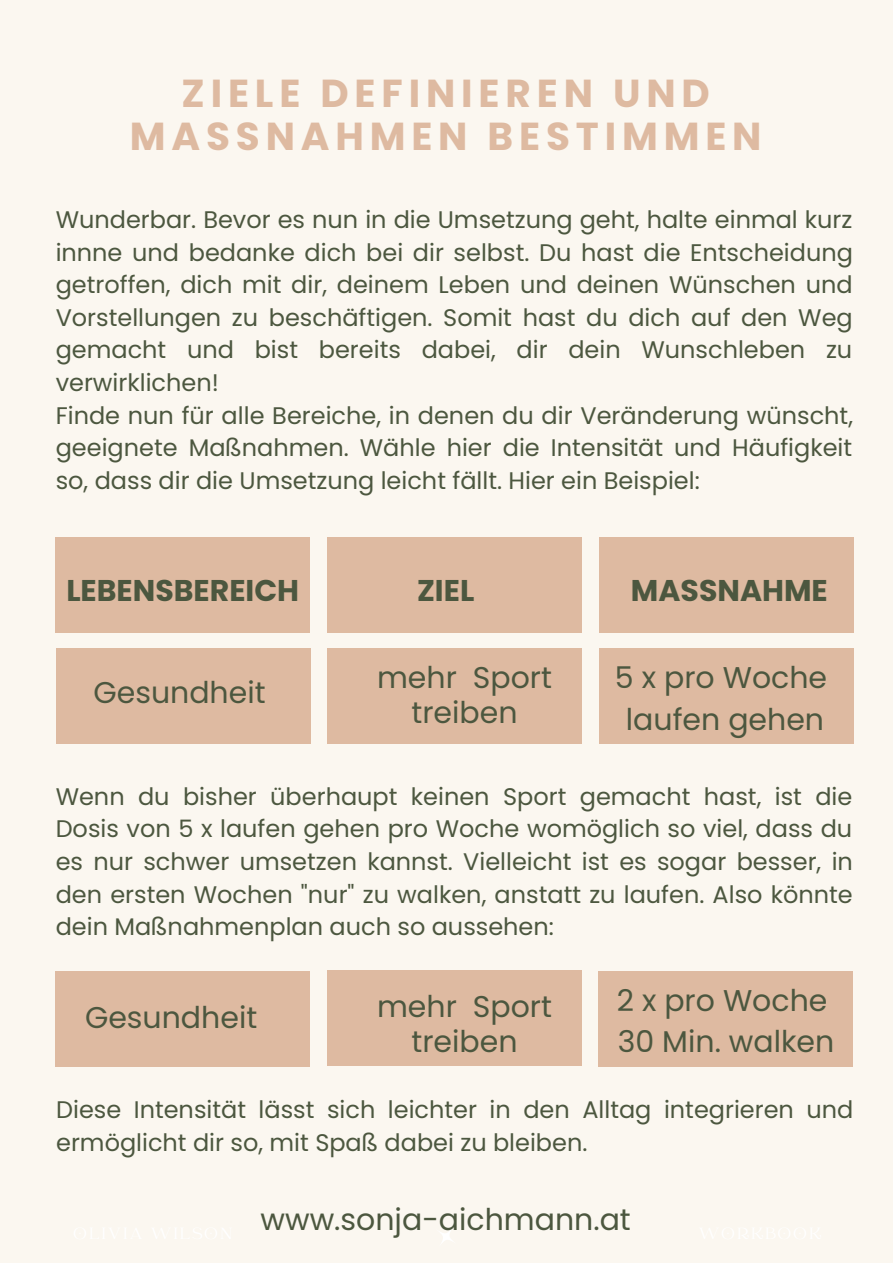
<style>
.page{position:relative;width:893px;height:1264px;background:#fff}
.page>*{position:absolute;margin:0;border:0;box-sizing:border-box;transform-origin:0 0}
.t1{font:700 39px/42.8px "Poppins";letter-spacing:.15em;color:#debaa1;text-align:center}
.t2{font:30px/34.8px "Poppins";color:#4c573f;text-align:center}
.t3{font:700 30px "Poppins";color:#4c573f}
.t4{font:24px/32.5px "Poppins";color:#4c573f}
</style>
<div class="page">
<div style="left:0;top:0;width:892px;height:1262px;background:#fbf7f0"></div>
<svg style="left:440px;top:1230px;width:12px;height:13px"></svg>
<div style="left:56px;top:537px;width:254px;height:95px;background:#debaa1"></div>
<div style="left:56px;top:648px;width:254px;height:95px;background:#debaa1"></div>
<div style="left:327px;top:537px;width:254px;height:95px;background:#debaa1"></div>
<div style="left:599px;top:537px;width:254px;height:95px;background:#debaa1"></div>
<div style="left:328px;top:648px;width:254px;height:95px;background:#debaa1"></div>
<div style="left:599px;top:648px;width:254px;height:95px;background:#debaa1"></div>
<div style="left:55px;top:971px;width:254px;height:96px;background:#debaa1"></div>
<div style="left:328px;top:969px;width:254px;height:96px;background:#debaa1"></div>
<div style="left:598px;top:971px;width:254px;height:96px;background:#debaa1"></div>
<h1 class="t1" style="left:130px;top:72px;width:633px">ZIELE DEFINIEREN UND<br>MASSNAHMEN BESTIMMEN</h1>
<p class="t4" style="left:56px;top:203px;width:798px">Wunderbar. Bevor es nun in die Umsetzung geht, halte einmal kurz innne und bedanke dich bei dir selbst. Du hast die Entscheidung getroffen, dich mit dir, deinem Leben und deinen Wünschen und Vorstellungen zu beschäftigen. Somit hast du dich auf den Weg gemacht und bist bereits dabei, dir dein Wunschleben zu verwirklichen!<br>Finde nun für alle Bereiche, in denen du dir Veränderung wünscht, geeignete Maßnahmen. Wähle hier die Intensität und Häufigkeit so, dass dir die Umsetzung leicht fällt. Hier ein Beispiel:</p>
<p class="t3" style="left:66px;top:569px;width:234px">LEBENSBEREICH</p>
<p class="t2" style="left:93px;top:674px;width:174px">Gesundheit</p>
<p class="t3" style="left:417px;top:569px;width:59px">ZIEL</p>
<p class="t3" style="left:631px;top:569px;width:198px">MASSNAHME</p>
<p class="t2" style="left:377px;top:660px;width:176px">mehr Sport treiben</p>
<p class="t2" style="left:615px;top:657px;width:214px;line-height:41.5px">5 x pro Woche laufen gehen</p>
<p class="t4" style="left:56px;top:780px;width:798px;text-align:justify">Wenn du bisher überhaupt keinen Sport gemacht hast, ist die Dosis von 5 x laufen gehen pro Woche womöglich so viel, dass du es nur schwer umsetzen kannst. Vielleicht ist es sogar besser, in den ersten Wochen "nur" zu walken, anstatt zu laufen. Also könnte dein Maßnahmenplan auch so aussehen:</p>
<p class="t2" style="left:85px;top:999px;width:174px">Gesundheit</p>
<p class="t2" style="left:377px;top:989px;width:176px">mehr Sport treiben</p>
<p class="t2" style="left:616px;top:979px;width:219px;line-height:41.5px;text-align:left">2 x pro Woche<br>30 Min. walken</p>
<p class="t4" style="left:56px;top:1093px;width:798px">Diese Intensität lässt sich leichter in den Alltag integrieren und ermöglicht dir so, mit Spaß dabei zu bleiben.</p>
<p class="t2" style="left:260px;top:1202px;width:372px">www.sonja-aichmann.at</p>
</div>
